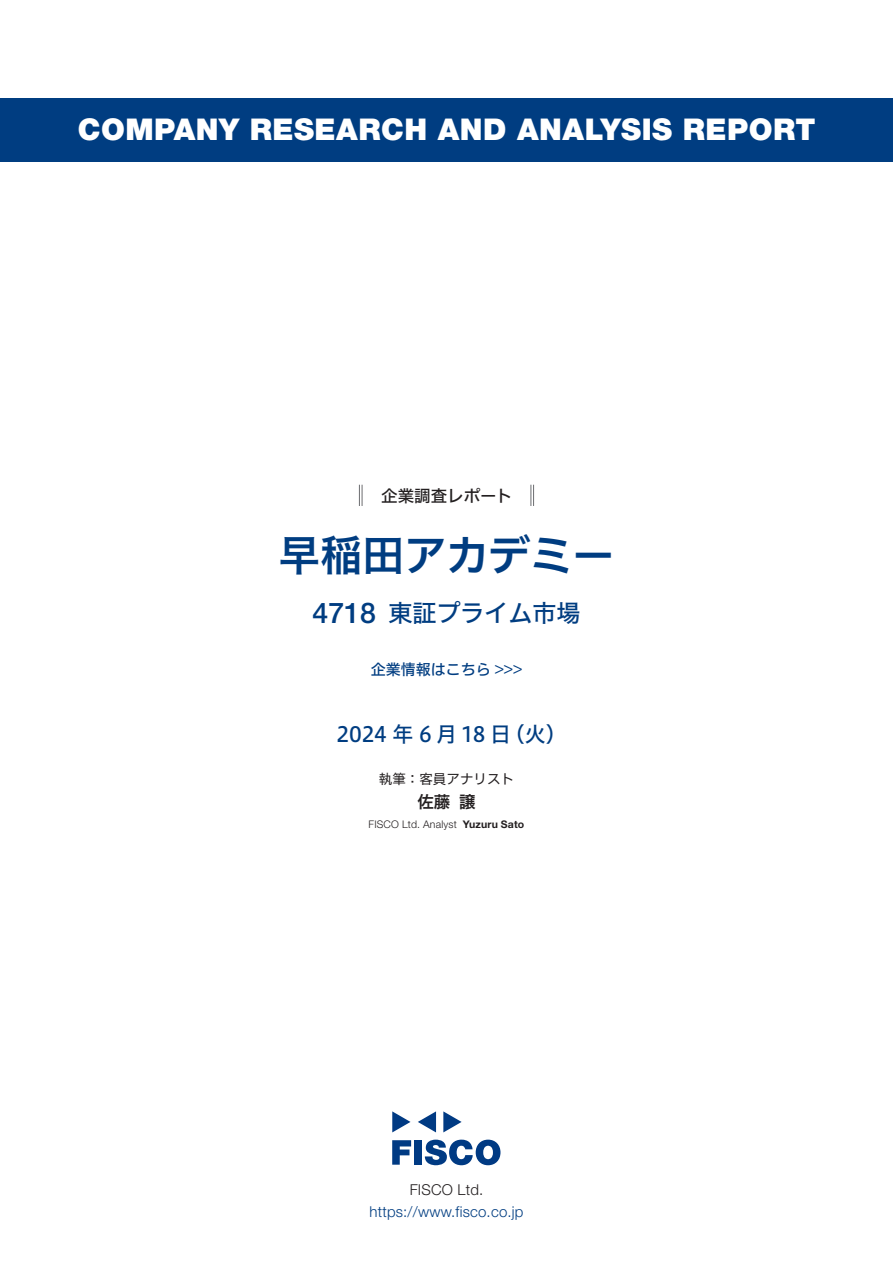
<style>
.page{position:relative;width:893px;height:1263px;background:#fff}
.page>*{position:absolute;margin:0;border:0;box-sizing:border-box;transform-origin:0 0}
.t1{font:42px "Hiragino UD Sans F Std N W6";color:#003d81}
.t2{font:900 30px "Helvetica Neue LT Std";letter-spacing:.015em;color:#fff}
.t3{font:500 28.5px "Helvetica Neue LT Std";color:#003d81}
.t4{font:24px "Hiragino UD Sans F Std N W5";color:#003d81}
.t5{font:21px "Hiragino UD Sans F Std N W5";letter-spacing:-.015em;color:#003d81}
.t6{font:16.5px "Hiragino UD Sans F Std N W5";color:#231f20}
.t7{font:16.5px "Hiragino UD Sans F Std N W6";color:#231f20}
.t8{font:300 15px "Helvetica Neue LT Std";letter-spacing:.015em;color:#003d81}
.t9{font:15px "Hiragino UD Sans F Std N W5";color:#003d81}
.t10{font:300 15px "Helvetica Neue LT Std";letter-spacing:.015em;color:#231f20}
.t11{font:13.5px "Hiragino UD Sans F Std N W4";color:#231f20}
.t12{font:300 10.5px "Helvetica Neue LT Std";letter-spacing:.015em;color:#231f20}
.t13{font:700 10.5px "Helvetica Neue LT Std";letter-spacing:.015em;color:#231f20}
</style>
<div class="page">
<svg style="left:392px;top:1140px;width:19px;height:25px"></svg>
<div style="left:414px;top:1140px;width:8px;height:25px;background:#003a83"></div>
<svg style="left:425px;top:1139px;width:75px;height:26px"></svg>
<svg style="left:392px;top:1111px;width:18px;height:21px"></svg>
<svg style="left:443px;top:1111px;width:19px;height:21px"></svg>
<svg style="left:418px;top:1111px;width:18px;height:21px"></svg>
<div style="left:0;top:98px;width:893px;height:64px;background:#003d81"></div>
<svg style="left:359px;top:485px;width:4px;height:21px"></svg>
<svg style="left:531px;top:485px;width:3px;height:21px"></svg>
<p class="t2" style="left:78px;top:112px;width:739px">COMPANY RESEARCH AND ANALYSIS REPORT</p>
<p class="t6" style="left:365px;top:483px;width:149px">　企業調査レポート</p>
<h1 class="t1" style="left:278px;top:523px;width:338px">早稲田アカデミー</h1>
<p class="t3" style="left:313px;top:596px;width:65px">4718</p>
<p class="t4" style="left:388px;top:594px;width:193px">東証プライム市場</p>
<p class="t9" style="left:371px;top:658px;width:153px">企業情報はこちら &lt;&lt;&lt;</p>
<p class="t5" style="left:336px;top:718px;width:176px">2024 年 6 月 18 日</p>
<p class="t5" style="left:504px;top:718px;width:65px">（火(</p>
<p class="t11" style="left:379px;top:768px;width:137px">執筆：客員アナリスト</p>
<p class="t7" style="left:459px;top:789px;width:18px">譲</p>
<p class="t7" style="left:417px;top:789px;width:34px">佐藤</p>
<p class="t13" style="left:463px;top:818px;width:63px">Yuzuru Sato</p>
<p class="t12" style="left:369px;top:818px;width:90px">FISCO Ltd. Analyst</p>
<p class="t10" style="left:410px;top:1180px;width:75px">FISCO Ltd.</p>
<p class="t8" style="left:369px;top:1202px;width:156px">https://www.fisco.co j p.</p>
</div>
